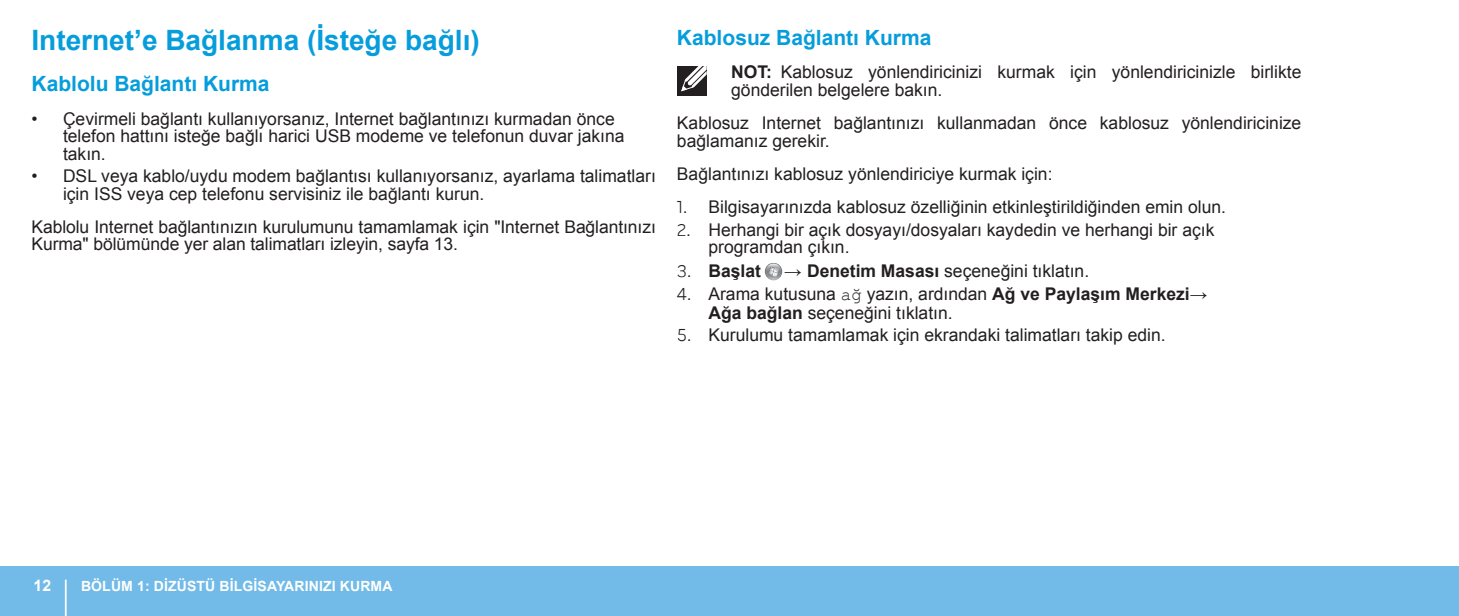
<style>
.page{position:relative;width:1459px;height:616px;background:#fff}
.page>*{position:absolute;margin:0;border:0;box-sizing:border-box;transform-origin:0 0}
.t1{font:700 28px "Arial";color:#069ddc}
.t2{font:700 21px "Arial";color:#069ddc}
.t3{font:17.5px/17.5px "Arial";color:#231f20}
.t4{font:700 17.5px "Arial";color:#231f20}
.t5{font:700 15.75px "Arial";color:#fff}
.t6{font:700 14px "Arial";letter-spacing:.01em;color:#fff}
.s1{font-weight:700}
.s2{font-family:"Pill Alt 600 mg";font-weight:300}
.s3{font-family:"Courier New"}
</style>
<div class="page">
<div style="left:0;top:566px;width:1458px;height:49px;background:#72bbe8"></div>
<hr style="left:65px;top:579px;width:2px;height:36px;background:#fff">
<div style="left:677px;top:66px;width:29px;height:30px;background:#231f20"></div>
<svg style="left:681px;top:66px;width:25px;height:26px"></svg>
<svg style="left:765px;top:263px;width:17px;height:17px"></svg>
<svg style="left:765px;top:263px;width:16px;height:16px"></svg>
<svg style="left:768px;top:266px;width:11px;height:10px"></svg>
<h1 class="t1" style="left:32px;top:22px;width:450px">Internet’e Bağlanma (İsteğe bağlı)</h1>
<p class="t2" style="left:32px;top:70px;width:240px">Kablolu Bağlantı Kurma</p>
<p class="t3" style="left:63px;top:110px;width:563px;text-indent:-32px">• Çevirmeli bağlantı kullanıyorsanız, Internet bağlantınızı kurmadan önce telefon hattını isteğe bağlı harici USB modeme ve telefonun duvar jakına takın.</p>
<p class="t3" style="left:63px;top:167px;width:594px;text-indent:-32px">• DSL veya kablo/uydu modem bağlantısı kullanıyorsanız, ayarlama talimatları için ISS veya cep telefonu servisiniz ile bağlantı kurun.</p>
<p class="t3" style="left:32px;top:218px;width:626px">Kablolu Internet bağlantınızın kurulumunu tamamlamak için "Internet Bağlantınızı<br>Kurma" bölümünde yer alan talimatları izleyin, sayfa 13.</p>
<p class="t2" style="left:677px;top:24px;width:256px">Kablosuz Bağlantı Kurma</p>
<p class="t3" style="left:731px;top:64px;width:571px"><span class="s1">NOT:</span> Kablosuz yönlendiricinizi kurmak için yönlendiricinizle birlikte gönderilen belgelere bakın.</p>
<p class="t3" style="left:677px;top:114px;width:626px">Kablosuz Internet bağlantınızı kullanmadan önce kablosuz yönlendiricinize bağlamanız gerekir.</p>
<p class="t3" style="left:677px;top:165px;width:377px">Bağlantınızı kablosuz yönlendiriciye kurmak için:</p>
<p class="t3" style="left:677px;top:198px;width:550px"><span class="s2">1.</span> Bilgisayarınızda kablosuz özelliğinin etkinleştirildiğinden emin olun.</p>
<p class="t3" style="left:708px;top:221px;width:507px;text-indent:-32px"><span class="s2">2.</span> Herhangi bir açık dosyayı/dosyaları kaydedin ve herhangi bir açık programdan çıkın.</p>
<p class="t4" style="left:677px;top:259px;width:86px"><span class="s2">3.</span> Başlat</p>
<p class="t3" style="left:784px;top:262px;width:306px">→ <span class="s1">Denetim Masası</span> seçeneğini tıklatın.</p>
<p class="t3" style="left:708px;top:285px;width:500px;line-height:18.4px;text-indent:-32px"><span class="s2">4.</span> Arama kutusuna <span class="s3">ağ</span> yazın, ardından <span class="s1">Ağ ve Paylaşım Merkezi</span>→<br><span class="s1">Ağa bağlan</span> seçeneğini tıklatın.</p>
<p class="t3" style="left:677px;top:326px;width:490px"><span class="s2">5.</span> Kurulumu tamamlamak için ekrandaki talimatları takip edin.</p>
<p class="t5" style="left:34px;top:574px;width:19px">12</p>
<p class="t6" style="left:81px;top:576px;width:313px">BÖLÜM 1: DİZÜSTÜ BİLGİSAYARINIZI KURMA</p>
</div>
